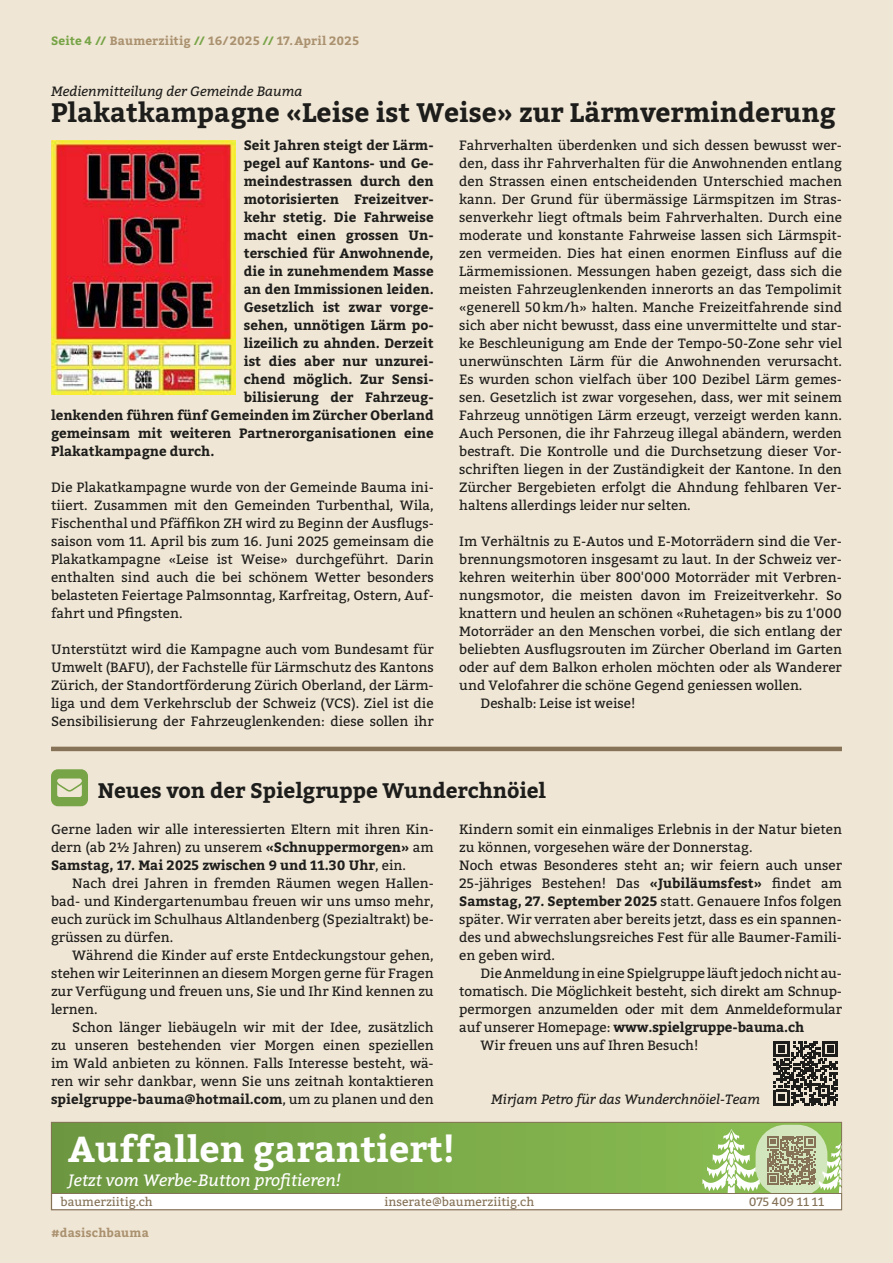
<style>
.page{position:relative;width:893px;height:1263px;background:#f0e6d5}
.page>*{position:absolute;margin:0;border:0;box-sizing:border-box;transform-origin:0 0}
.t1{font:700 36px "Bitter";color:#fff}
.t2{font:700 26.7px "Bitter";color:#1d1d1b}
.t3{font:700 21px "Bitter";letter-spacing:-.005em;color:#1d1d1b}
.t4{font:italic 16.5px "Bitter";color:#fff}
.t5{font:13.5px/18px "Bitter";color:#1d1d1b;text-align:justify}
.t6{font:700 13.5px "Bitter";color:#1d1d1b}
.t7{font:italic 13.5px "Bitter";color:#1d1d1b}
.t8{font:700 12px "Bitter";letter-spacing:.02em;color:#aa916f}
.t9{font:12px "Bitter";color:#857257}
.s1{color:#77a447}
.s2{font-weight:700}
.s3{font-weight:400}
</style>
<div class="page">
<hr style="left:51px;top:747px;width:791px;height:4px;background:#857257">
<img style="left:51px;top:140px;width:184px;height:254px">
<svg style="left:51px;top:769px;width:37px;height:37px"></svg>
<svg style="left:774px;top:1041px;width:64px;height:64px"></svg>
<div style="left:51px;top:1122px;width:791px;height:88px;background:linear-gradient(to right,#6c953f,#8ec155)"></div>
<div style="left:51px;top:1122px;width:791px;height:88px;border:1px solid #857257"></div>
<svg style="left:702px;top:1129px;width:58px;height:64px;background:#b0d28c"></svg>
<div style="left:756px;top:1125px;width:71px;height:71px;background:#d2e6bd;border-radius:30px"></div>
<svg style="left:767px;top:1136px;width:75px;height:57px"></svg>
<div style="left:52px;top:1193px;width:790px;height:16px;background:#fff"></div>
<div style="left:51px;top:1193px;width:791px;height:17px;border:1px solid #857257"></div>
<p class="t8" style="left:51px;top:33px;width:310px"><span class="s1">Seite 4 //</span> Baumerziitig <span class="s1">//</span> 16/ 2025 <span class="s1">//</span> 17.April 2025</p>
<p class="t7" style="left:51px;top:83px;width:253px">Medienmitteilung der Gemeinde Bauma</p>
<h2 class="t2" style="left:51px;top:95px;width:786px">Plakatkampagne «Leise ist Weise» zur Lärmverminderung</h2>
<p class="t6" style="left:244px;top:136px;width:191px">Seit Jahren steigt der Lärm-</p>
<p class="t6" style="left:244px;top:154px;width:191px">pegel auf Kantons- und Ge-</p>
<p class="t6" style="left:244px;top:172px;width:191px">meindestrassen durch den</p>
<p class="t6" style="left:244px;top:190px;width:191px">motorisierten Freizeitver-</p>
<p class="t6" style="left:244px;top:208px;width:191px">kehr stetig. Die Fahrweise</p>
<p class="t6" style="left:244px;top:226px;width:191px">macht einen grossen Un-</p>
<p class="t6" style="left:244px;top:244px;width:191px">terschied für Anwohnende,</p>
<p class="t6" style="left:244px;top:262px;width:191px">die in zunehmendem Masse</p>
<p class="t6" style="left:244px;top:280px;width:191px">an den Immissionen leiden.</p>
<p class="t6" style="left:244px;top:298px;width:191px">Gesetzlich ist zwar vorge-</p>
<p class="t6" style="left:244px;top:316px;width:191px">sehen, unnötigen Lärm po-</p>
<p class="t6" style="left:244px;top:334px;width:191px">lizeilich zu ahnden. Derzeit</p>
<p class="t6" style="left:244px;top:352px;width:191px">ist dies aber nur unzurei-</p>
<p class="t6" style="left:244px;top:370px;width:191px">chend möglich. Zur Sensi-</p>
<p class="t6" style="left:244px;top:388px;width:191px">bilisierung der Fahrzeug-</p>
<p class="t6" style="left:51px;top:406px;width:384px">lenkenden führen fünf Gemeinden im Zürcher Oberland</p>
<p class="t6" style="left:51px;top:424px;width:384px">gemeinsam mit weiteren Partnerorganisationen eine</p>
<p class="t6" style="left:51px;top:442px;width:165px">Plakatkampagne durch.</p>
<p class="t5" style="left:51px;top:478px;width:384px">Die Plakatkampagne wurde von der Gemeinde Bauma ini&shy;tiiert. Zusammen mit den Gemeinden Turbenthal, Wila, Fischenthal und Pfäffikon ZH wird zu Beginn der Ausflugs&shy;saison vom 11. April bis zum 16. Juni 2025 gemeinsam die Plakatkampagne «Leise ist Weise» durchgeführt. Darin enthalten sind auch die bei schönem Wetter besonders belasteten Feiertage Palmsonntag, Karfreitag, Ostern, Auf&shy;fahrt und Pfingsten.</p>
<p class="t5" style="left:51px;top:640px;width:384px">Unterstützt wird die Kampagne auch vom Bundesamt für Umwelt (BAFU), der Fachstelle für Lärmschutz des Kantons Zürich, der Standortförderung Zürich Oberland, der Lärm&shy;liga und dem Verkehrsclub der Schweiz (VCS). Ziel ist die Sensibilisierung der Fahrzeuglenkenden: diese sollen ihr</p>
<p class="t5" style="left:459px;top:136px;width:384px">Fahrverhalten überdenken und sich dessen bewusst wer&shy;den, dass ihr Fahrverhalten für die Anwohnenden entlang den Strassen einen entscheidenden Unterschied machen kann. Der Grund für übermässige Lärmspitzen im Stras&shy;senverkehr liegt oftmals beim Fahrverhalten. Durch eine moderate und konstante Fahrweise lassen sich Lärmspit&shy;zen vermeiden. Dies hat einen enormen Einfluss auf die Lärmemissionen. Messungen haben gezeigt, dass sich die meisten Fahrzeuglenkenden innerorts an das Tempolimit «generell 50km/h» halten. Manche Freizeitfahrende sind sich aber nicht bewusst, dass eine unvermittelte und star&shy;ke Beschleunigung am Ende der Tempo-50-Zone sehr viel unerwünschten Lärm für die Anwohnenden verursacht.<br>Es wurden schon vielfach über 100 Dezibel Lärm gemes&shy;sen. Gesetzlich ist zwar vorgesehen, dass, wer mit seinem Fahrzeug unnötigen Lärm erzeugt, verzeigt werden kann.<br>Auch Personen, die ihr Fahrzeug illegal abändern, werden bestraft. Die Kontrolle und die Durchsetzung dieser Vor&shy;schriften liegen in der Zuständigkeit der Kantone. In den Zürcher Bergebieten erfolgt die Ahndung fehlbaren Ver&shy;haltens allerdings leider nur selten.</p>
<p class="t5" style="left:459px;top:532px;width:384px">Im Verhältnis zu E-Autos und E-Motorrädern sind die Ver-</p>
<p class="t5" style="left:459px;top:550px;width:384px">brennungsmotoren insgesamt zu laut. In der Schweiz ver-</p>
<p class="t5" style="left:459px;top:568px;width:384px">kehren weiterhin über 800'000 Motorräder mit Verbren-</p>
<p class="t5" style="left:459px;top:586px;width:384px">nungsmotor, die meisten davon im Freizeitverkehr. So</p>
<p class="t5" style="left:459px;top:604px;width:384px">knattern und heulen an schönen «Ruhetagen» bis zu 1'000</p>
<p class="t5" style="left:459px;top:622px;width:384px">Motorräder an den Menschen vorbei, die sich entlang der</p>
<p class="t5" style="left:459px;top:640px;width:384px">beliebten Ausflugsrouten im Zürcher Oberland im Garten</p>
<p class="t5" style="left:459px;top:658px;width:384px">oder auf dem Balkon erholen möchten oder als Wanderer</p>
<p class="t5" style="left:459px;top:676px;width:345px">und Velofahrer die schöne Gegend geniessen wollen.</p>
<p class="t5" style="left:480px;top:694px;width:156px">Deshalb: Leise ist weise!</p>
<h3 class="t3" style="left:98px;top:777px;width:450px">Neues von der Spielgruppe Wunderchnöiel</h3>
<p class="t5" style="left:51px;top:820px;width:384px">Gerne laden wir alle interessierten Eltern mit ihren Kin&shy;dern (ab 2½ Jahren) zu unserem <span class="s2">«Schnuppermorgen»</span> am <span class="s2">Samstag, 17. Mai 2025 zwischen 9 und 11.30 Uhr</span>, ein.</p>
<p class="t5" style="left:51px;top:874px;width:384px;text-indent:21px">Nach drei Jahren in fremden Räumen wegen Hallen&shy;bad- und Kindergartenumbau freuen wir uns umso mehr, euch zurück im Schulhaus Altlandenberg (Spezialtrakt) be&shy;grüssen zu dürfen.</p>
<p class="t5" style="left:51px;top:946px;width:384px;text-indent:21px">Während die Kinder auf erste Entdeckungstour gehen, stehen wir Leiterinnen an diesem Morgen gerne für Fragen zur Verfügung und freuen uns, Sie und Ihr Kind kennen zu lernen.</p>
<p class="t5" style="left:51px;top:1018px;width:384px;text-indent:21px">Schon länger liebäugeln wir mit der Idee, zusätzlich zu unseren bestehenden vier Morgen einen speziellen im Wald anbieten zu können. Falls Interesse besteht, wä&shy;ren wir sehr dankbar, wenn Sie uns zeitnah kontaktieren <span class="s2">spielgruppe-bauma@hotmail.com</span>, um zu planen und den</p>
<p class="t5" style="left:459px;top:820px;width:384px;text-align:left">Kindern somit ein einmaliges Erlebnis in der Natur bieten zu können, vorgesehen wäre der Donnerstag.<br>Noch etwas Besonderes steht an; wir feiern auch unser 25-jähriges Bestehen! Das <span class="s2">«Jubiläumsfest»</span> findet am <span class="s2">Samstag, 27. September 2025</span> statt. Genauere Infos folgen später. Wir verraten aber bereits jetzt, dass es ein spannen&shy;des und abwechslungsreiches Fest für alle Baumer-Famili&shy;en geben wird.</p>
<p class="t5" style="left:480px;top:964px;width:363px">Die Anmeldung in eine Spielgruppe läuft jedoch nicht au-</p>
<p class="t5" style="left:459px;top:982px;width:384px">tomatisch. Die Möglichkeit besteht, sich direkt am Schnup-</p>
<p class="t5" style="left:459px;top:1000px;width:384px">permorgen anzumelden oder mit dem Anmeldeformular</p>
<p class="t6" style="left:459px;top:1018px;width:346px"><span class="s3">auf unserer Homepage:</span> www.spielgruppe-bauma.ch</p>
<p class="t5" style="left:480px;top:1036px;width:219px">Wir freuen uns auf Ihren Besuch!</p>
<p class="t7" style="left:491px;top:1091px;width:270px">Mirjam Petro für das Wunderchnöiel-Team</p>
<h1 class="t1" style="left:68px;top:1126px;width:388px">Auffallen garantiert!</h1>
<p class="t4" style="left:68px;top:1170px;width:274px">Jetzt vom Werbe-Button profitieren!</p>
<p class="t9" style="left:60px;top:1194px;width:94px">baumerziitig.ch</p>
<p class="t9" style="left:384px;top:1194px;width:151px">inserate@baumerziitig.ch</p>
<p class="t9" style="left:749px;top:1194px;width:77px">075 409 11 11</p>
<p class="t8" style="left:51px;top:1225px;width:99px">#dasischbauma</p>
</div>
